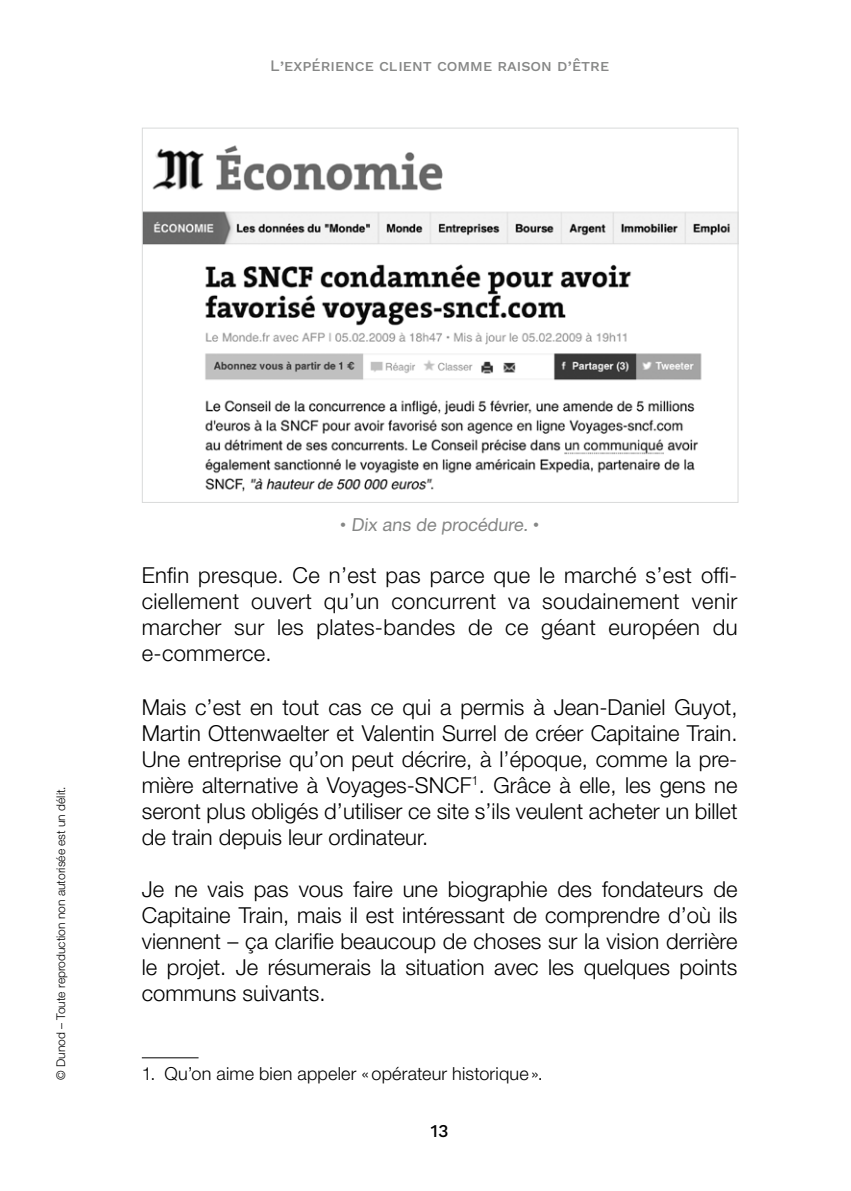
<style>
.page{position:relative;width:851px;height:1191px;background:#fff}
.page>*{position:absolute;margin:0;border:0;box-sizing:border-box;transform-origin:0 0}
.t1{font:300 22px/26px "Helvetica Neue LT Std";color:#000;text-align:justify}
.t2{font:300 18px "Helvetica Neue LT Std";letter-spacing:.01em;color:#000}
.t3{font:18px "Helvetica Neue LT Std";color:#868786}
.t4{font:500 18px "Work Sans";color:#000}
.t5{font:500 16px "Work Sans";color:#868786}
.t6{font:300 12px "Helvetica Neue LT Std";color:#000}
.s1{font-weight:300;font-style:italic;font-size:12px}
</style>
<div class="page">
<img style="left:144px;top:145px;width:592px;height:347px">
<hr style="left:142px;top:1057px;width:56px;height:1px;background:#000">
<p class="t5" style="left:270px;top:56px;width:340px">L’expérience client comme raison d’être</p>
<p class="t6" style="left:54px;top:1079px;width:295px;rotate:-90deg">© Dunod – Toute reproduction non autorisée est un délit.</p>
<p class="t3" style="left:340px;top:514px;width:201px"><span class="s1">•</span> Dix ans de procédure. <span class="s1">•</span></p>
<p class="t1" style="left:142px;top:561px;width:597px">Enfin presque. Ce n’est pas parce que le marché s’est offi&shy;ciellement ouvert qu’un concurrent va soudainement venir marcher sur les plates-bandes de ce géant européen du e‑commerce.</p>
<p class="t1" style="left:142px;top:693px;width:597px">Mais c’est en tout cas ce qui a permis à Jean-Daniel Guyot, Martin Ottenwaelter et Valentin Surrel de créer Capitaine Train.<br>Une entreprise qu’on peut décrire, à l’époque, comme la pre&shy;mière alternative à Voyages-SNCF<sup>1</sup>. Grâce à elle, les gens ne seront plus obligés d’utiliser ce site s’ils veulent acheter un billet de train depuis leur ordinateur.</p>
<p class="t1" style="left:142px;top:875px;width:597px">Je ne vais pas vous faire une biographie des fondateurs de Capitaine Train, mais il est intéressant de comprendre d’où ils viennent – ça clarifie beaucoup de choses sur la vision derrière le projet. Je résumerais la situation avec les quelques points communs suivants.</p>
<p class="t2" style="left:142px;top:1062px;width:402px">1. Qu’on aime bien appeler «opérateur historique».</p>
<p class="t4" style="left:430px;top:1120px;width:20px">13</p>
</div>
